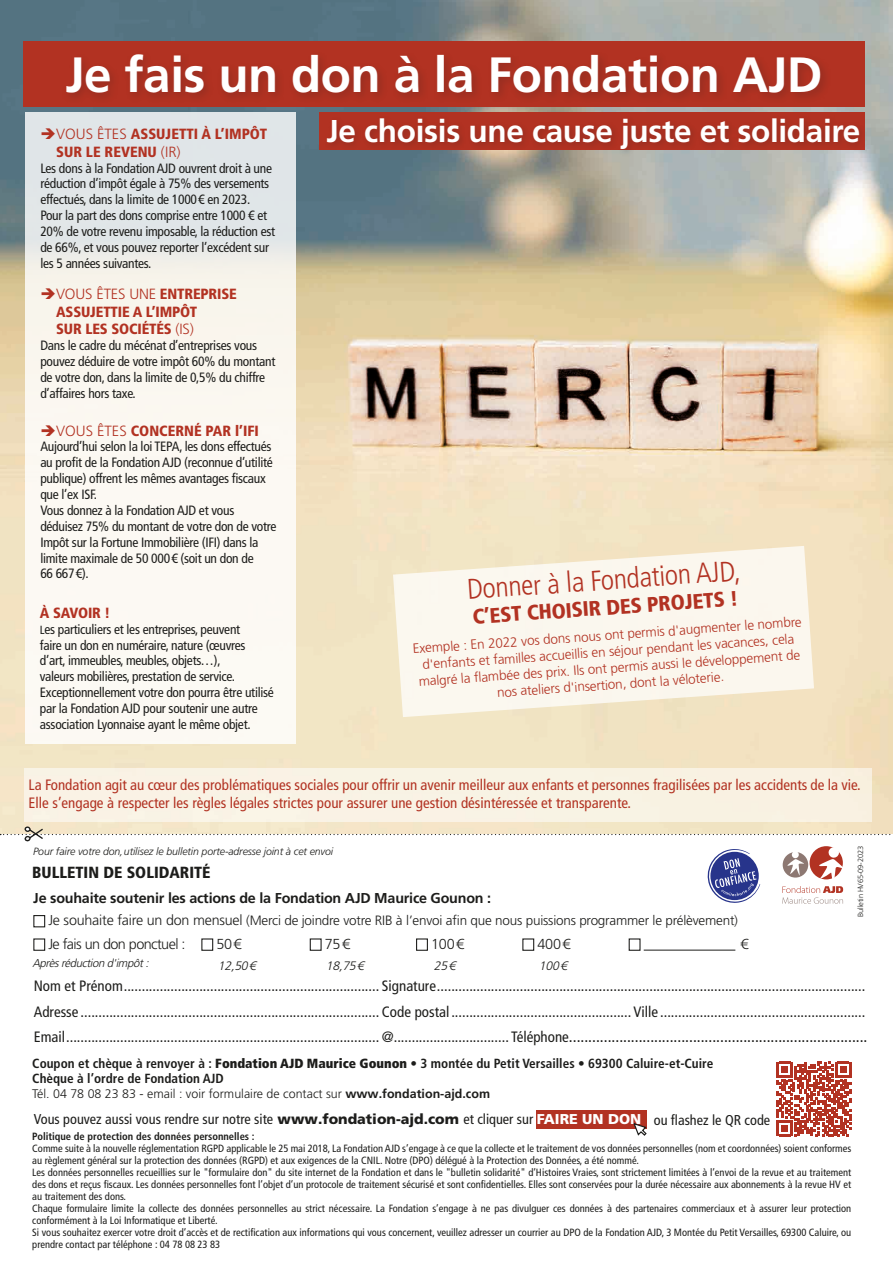
<style>
.page{position:relative;width:893px;height:1263px;background:#fff}
.page>*{position:absolute;margin:0;border:0;box-sizing:border-box;transform-origin:0 0}
.t1{font:700 49.5px "Frutiger LT Pro";letter-spacing:-.01em;color:#fff}
.t2{font:700 31.5px "Frutiger LT Pro";letter-spacing:-.01em;color:#fff}
.t3{font:300 condensed 28.5px "Frutiger LT Pro";color:#b23222}
.t4{font:900 condensed 21px "Frutiger LT Pro";color:#b23222}
.t5{font:900 condensed 16.05px "Frutiger LT Pro";color:#1d1d1b}
.t6{font:condensed 15px/25.5px "Frutiger LT Pro";color:#1d1d1b}
.t7{font:condensed 15px/18px "Frutiger LT Pro";color:#b23222}
.t8{font:900 condensed 14.85px/17.7px "Frutiger LT Pro";letter-spacing:-.01em;color:#b23222}
.t9{font:300 14.4px "Frutiger LT Pro";letter-spacing:-.04em;color:#1d1d1b}
.t10{font:condensed 14.25px "Frutiger LT Pro";color:#1d1d1b}
.t11{font:700 14.25px "Frutiger LT Pro";letter-spacing:-.015em;color:#1d1d1b}
.t12{font:condensed 13.5px/15.9px "Frutiger LT Pro";letter-spacing:-.02em;color:#1d1d1b}
.t13{font:300 13.5px/16.5px "Frutiger LT Pro";color:#b23222;text-align:center}
.t14{font:300 13.5px "Frutiger LT Pro";letter-spacing:-.015em;color:#1d1d1b}
.t15{font:700 condensed 13.2px/15.9px "Frutiger LT Pro";color:#1d1d1b}
.t16{font:300 12.45px "Frutiger LT Pro";color:#1d1d1b}
.t17{font:italic 300 12.3px "Frutiger LT Pro";color:#1d1d1b}
.t18{font:italic 300 11.4px "Frutiger LT Pro";color:#1d1d1b}
.t19{font:condensed 10.5px/12.1px "Frutiger LT Pro";color:#1d1d1b}
.t20{font:italic 300 10.5px "Frutiger LT Pro";letter-spacing:-.01em;color:#1d1d1b}
.t21{font:700 condensed 10.5px "Frutiger LT Pro";color:#1d1d1b}
.t22{font:300 7.5px "Frutiger LT Pro";letter-spacing:-.02em;color:#1d1d1b}
.s1{font-weight:300;font-stretch:normal}
.s2{font-size:11.85px}
.s3{font-size:14.25px}
.s4{font-size:16.2px}
.s5{font-weight:900}
.s6{font-weight:700}
.s7{font-weight:900;font-stretch:normal}
.s8{font-weight:900;font-stretch:normal;color:#fff}
</style>
<div class="page">
<img style="left:0;top:0;width:893px;height:827px">
<div style="left:23px;top:41px;width:842px;height:65px;background:#b23222"></div>
<div style="left:61px;top:50px;width:770px;height:54px;background:#1d1d1b;opacity:.2"></div>
<div style="left:319px;top:112px;width:546px;height:38px;background:#b23222"></div>
<div style="left:324px;top:114px;width:543px;height:43px;background:#1d1d1b;opacity:.2"></div>
<div style="left:24px;top:826px;width:7px;height:6px;border:1px solid #1d1d1b;border-radius:50%"></div>
<div style="left:24px;top:836px;width:7px;height:6px;border:1px solid #1d1d1b;border-radius:2px"></div>
<svg style="left:782px;top:847px;width:62px;height:57px"></svg>
<div style="left:536px;top:1110px;width:110px;height:19px;background:#b23222"></div>
<svg style="left:633px;top:1122px;width:14px;height:14px"></svg>
<svg style="left:0;top:827px;width:893px;height:14px"></svg>
<svg style="left:707px;top:849px;width:53px;height:54px"></svg>
<svg style="left:393px;top:546px;width:421px;height:171px;fill:#fbf7ee"></svg>
<hr style="left:644px;top:950px;width:91px;height:1px;background:#1d1d1b">
<div style="left:33px;top:915px;width:12px;height:12px;border:1px solid #1d1d1b"></div>
<div style="left:33px;top:938px;width:12px;height:13px;border:1px solid #1d1d1b"></div>
<div style="left:201px;top:938px;width:12px;height:13px;border:1px solid #1d1d1b"></div>
<div style="left:310px;top:938px;width:12px;height:13px;border:1px solid #1d1d1b"></div>
<div style="left:416px;top:938px;width:12px;height:13px;border:1px solid #1d1d1b"></div>
<div style="left:522px;top:938px;width:12px;height:13px;border:1px solid #1d1d1b"></div>
<div style="left:629px;top:938px;width:11px;height:13px;border:1px solid #1d1d1b"></div>
<div style="left:25px;top:112px;width:271px;height:632px;background:linear-gradient(to bottom,#e6e8e7,#fffff7)"></div>
<svg style="left:777px;top:1062px;width:74px;height:74px"></svg>
<div style="left:25px;top:768px;width:847px;height:54px;background:#f8f2e4"></div>
<h1 class="t1" style="left:65px;top:46px;width:759px">Je fais un don à la Fondation AJD</h1>
<h2 class="t2" style="left:327px;top:112px;width:535px">Je choisis une cause juste et solidaire</h2>
<h3 class="t8" style="left:56px;top:125px;width:212px;text-indent:-16px">➔<span class="s1">VOUS ÊTES</span> ASSUJETTI À L’IMPÔT<br>SUR LE REVENU <span class="s1">(IR)</span></h3>
<p class="t12" style="left:40px;top:160px;width:236px">Les dons à la Fondation AJD ouvrent droit à une réduction d’impôt égale à 75% des versements effectués, dans la limite de 1000€ en 2023.<br>Pour la part des dons comprise entre 1000 € et 20% de votre revenu imposable, la réduction est de 66%, et vous pouvez reporter l’excédent sur les 5 années suivantes.</p>
<h3 class="t8" style="left:56px;top:285px;width:182px;text-indent:-16px">➔<span class="s1">VOUS ÊTES UNE</span> ENTREPRISE<br>ASSUJETTIE A L’IMPÔT<br>SUR LES SOCIÉTÉS <span class="s1">(IS)</span></h3>
<p class="t12" style="left:40px;top:338px;width:236px">Dans le cadre du mécénat d’entreprises vous pouvez déduire de votre impôt 60% du montant de votre don, dans la limite de 0,5% du chiffre d’affaires hors taxe.</p>
<h3 class="t8" style="left:40px;top:421px;width:220px">➔<span class="s1">VOUS ÊTES</span> CONCERNÉ PAR l’IFI</h3>
<p class="t12" style="left:40px;top:439px;width:238px">Aujourd’hui selon la loi TEPA, les dons effectués au profit de la Fondation AJD (reconnue d’utilité publique) offrent les mêmes avantages fiscaux que l’ex ISF.<br>Vous donnez à la Fondation AJD et vous déduisez 75% du montant de votre don de votre Impôt sur la Fortune Immobilière (IFI) dans la limite maximale de 50 000€ (soit un don de<br>66 667€).</p>
<h3 class="t8" style="left:40px;top:604px;width:72px">À SAVOIR !</h3>
<p class="t12" style="left:40px;top:621px;width:235px"><span class="s2">L</span>es particuliers et les entreprises, peuvent<br>faire un don en numéraire, nature (œuvres d’art, immeubles, meubles, objets…),<br>valeurs mobilières, prestation de service.<br>Exceptionnellement votre don pourra être utilisé par la Fondation AJD pour soutenir une autre association Lyonnaise ayant le même objet.</p>
<h3 class="t3" style="left:466px;top:573px;width:276px;rotate:-4deg">Donner à la Fondation AJD,</h3>
<h3 class="t4" style="left:472px;top:604px;width:268px;rotate:-4deg">C’EST CHOISIR DES PROJETS !</h3>
<p class="t13" style="left:412px;top:640px;width:391px;rotate:-4deg">Exemple : En 2022 vos dons nous ont permis d'augmenter le nombre d'enfants et familles accueillis en séjour pendant les vacances, cela malgré la fl ambée des prix. Ils ont permis aussi le développement de nos ateliers d'insertion, dont la véloterie.</p>
<p class="t7" style="left:29px;top:775px;width:834px">La Fondation agit au cœur des problématiques sociales pour offrir un avenir meilleur aux enfants et personnes fragilisées par les accidents de la vie.<br>Elle s’engage à respecter les règles légales strictes pour assurer une gestion désintéressée et transparente.</p>
<p class="t20" style="left:33px;top:845px;width:302px">Pour faire votre don,utilisez le bulletin porte-adresse joint à cet envoi</p>
<h3 class="t5" style="left:32px;top:863px;width:180px">BULLETIN DE SOLIDARITÉ</h3>
<h3 class="t11" style="left:33px;top:890px;width:459px">Je souhaite soutenir les actions de la Fondation AJD Maurice Gounon :</h3>
<p class="t14" style="left:48px;top:913px;width:691px"><span class="s3">Je souhaite faire un don mensuel</span> (Merci de joindre votre RIB à l’envoi afin que nous puissions programmer le prélèvement)</p>
<h3 class="t9" style="left:48px;top:935px;width:139px">Je fais un don ponctuel :</h3>
<h3 class="t9" style="left:216px;top:935px;width:27px">50€</h3>
<h3 class="t9" style="left:325px;top:935px;width:27px">75€</h3>
<h3 class="t9" style="left:431px;top:935px;width:35px">100€</h3>
<h3 class="t9" style="left:537px;top:935px;width:35px">400€</h3>
<h3 class="t9" style="left:740px;top:935px;width:10px">€</h3>
<p class="t17" style="left:218px;top:959px;width:43px">12,50€</p>
<p class="t17" style="left:326px;top:959px;width:43px">18,75€</p>
<p class="t17" style="left:434px;top:959px;width:26px">25€</p>
<p class="t17" style="left:539px;top:959px;width:33px">100€</p>
<p class="t18" style="left:32px;top:956px;width:121px">Aprèsréduction d'impôt:</p>
<p class="t22" style="left:856px;top:917px;width:72px;rotate:-90deg">Bulletin HV65-09-2023</p>
<p class="t6" style="left:34px;top:973px;width:835px">Nom et Prénom....................................................................... Signature.......................................................................................................................<br>Adresse ................................................................................... Code postal .................................................. Ville .........................................................<br>Email....................................................................................... @................................ Téléphone<span class="s4">.............................................................................</span></p>
<p class="t15" style="left:32px;top:1055px;width:682px">Coupon et chèque à renvoyer à : <span class="s5">Fondation AJD Maurice Gounon</span> • 3 montée du Petit Versailles • 69300 Caluire-et-Cuire<br>Chèque à l’ordre de Fondation AJD</p>
<p class="t16" style="left:32px;top:1087px;width:459px">Tél. 04 78 08 23 83 - email : voir formulaire de contact sur <span class="s6">www.fondation-ajd.com</span></p>
<h3 class="t10" style="left:34px;top:1111px;width:738px">Vous pouvez aussi vous rendre sur notre site <span class="s7">www.fondation-ajd.com</span> et cliquer sur <span class="s8">FAIRE UN DON</span> ou flashez le QR code</h3>
<p class="t21" style="left:32px;top:1129px;width:224px">Politique de protection des données personnelles :</p>
<p class="t19" style="left:32px;top:1142px;width:821px">Comme suite à la nouvelle réglementation RGPD applicable le 25 mai 2018, La Fondation AJD s’engage à ce que la collecte et le traitement de vos données personnelles (nom et coordonnées) soient conformes au règlement général sur la protection des données (RGPD) et aux exigences de la CNIL. Notre (DPO) délégué à la Protection des Données, a été nommé.<br>Les données personnelles recueillies sur le "formulaire don" du site internet de la Fondation et dans le "bulletin solidarité" d’Histoires Vraies, sont strictement limitées à l’envoi de la revue et au traitement des dons et reçus fiscaux. Les données personnelles font l’objet d’un protocole de traitement sécurisé et sont confidentielles. Elles sont conservées pour la durée nécessaire aux abonnements à la revue HV et au traitement des dons.<br>Chaque formulaire limite la collecte des données personnelles au strict nécessaire. La Fondation s’engage à ne pas divulguer ces données à des partenaires commerciaux et à assurer leur protection conformément à la Loi Informatique et Liberté.<br>Si vous souhaitez exercer votre droit d’accès et de rectification aux informations qui vous concernent, veuillez adresser un courrier au DPO de la Fondation AJD, 3 Montée du Petit Versailles, 69300 Caluire, ou prendre contact par téléphone : 04 78 08 23 83</p>
</div>
